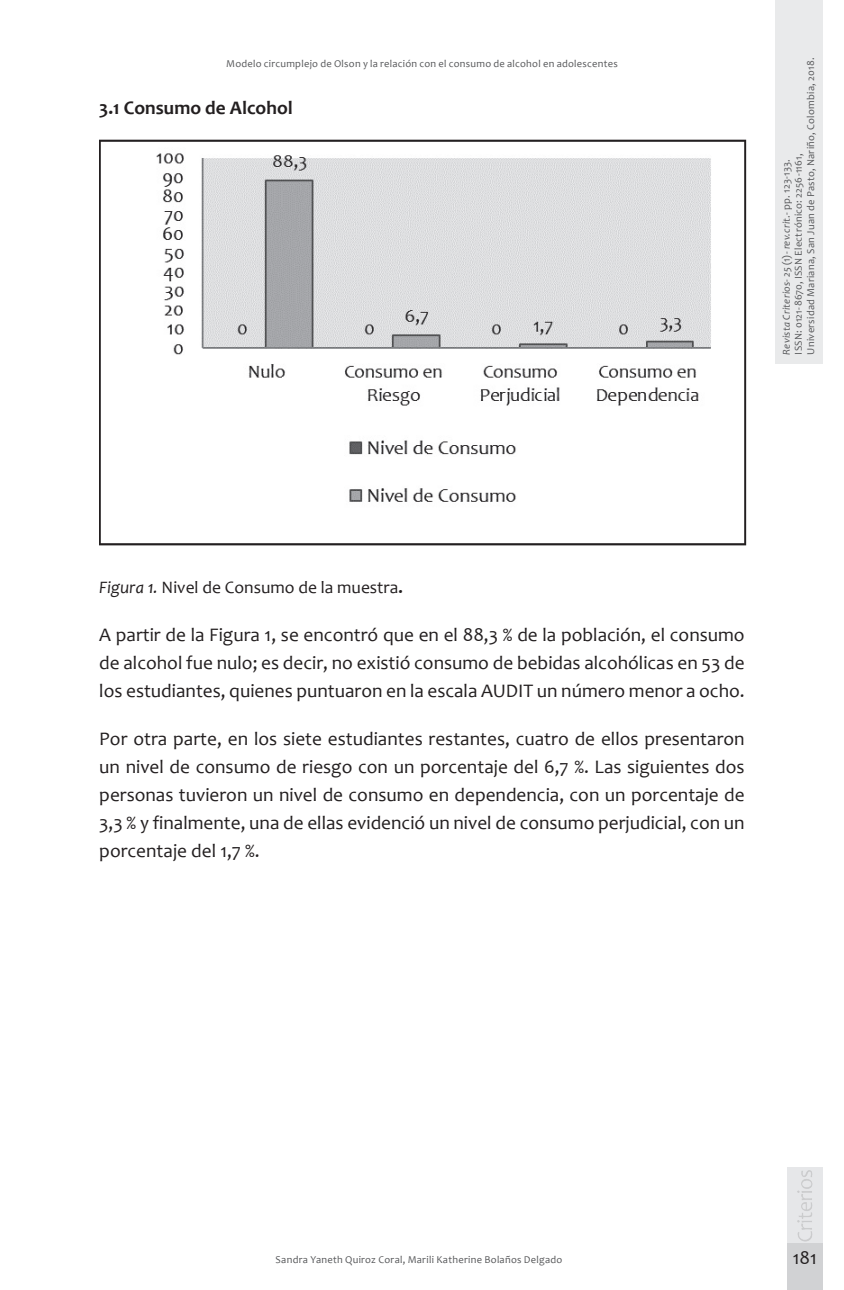
<style>
.page{position:relative;width:844px;height:1290px;background:#fff}
.page>*{position:absolute;margin:0;border:0;box-sizing:border-box;transform-origin:0 0}
.Cuerpo_de_texto{font:19.25px/28px "Candara";color:#231f20;text-align:justify}
.Cuerpo_de_texto-2{font:700 19.25px "Candara";color:#231f20}
.Título_tablas_Crieri{font:17.5px "Candara";color:#231f20}
.t1{font:10.5px/12.2px "Candara";letter-spacing:.025em;color:#57585a}
.s1{font-style:italic}
.s2{font-weight:700}
</style>
<div class="page">
<div style="left:775px;top:0;width:47px;height:363px;background:#e9eaeb"></div>
<div style="left:787px;top:1243px;width:35px;height:47px;background:#d1d2d4"></div>
<div style="left:787px;top:1167px;width:35px;height:76px;background:#e6e7e9"></div>
<img style="left:797px;top:1170px;width:16px;height:72px">
<img style="left:156px;top:153px;width:555px;height:349px">
<p class="t1" style="left:226px;top:58px;width:393px">Modelo circumplejo de Olson y la relación con el consumo de alcohol en adolescentes</p>
<p class="Cuerpo_de_texto-2" style="left:99px;top:96px;width:195px">3.1 Consumo de Alcohol</p>
<p class="t1" style="left:779px;top:354px;width:298px;rotate:-90deg"><span class="s1">Revista Criterios- 25</span> (1)- <span class="s1">rev.crit</span>.- pp. 123-133.<br>ISSN: 0121-8670, ISSN Electrónico: 2256-1161,<br>Universidad Mariana, San Juan de Pasto, Nariño, Colombia, 2018.</p>
<p class="Título_tablas_Crieri" style="left:99px;top:576px;width:305px"><span class="s1">Figura 1.</span> Nivel de Consumo de la muestra<span class="s2">.</span></p>
<p class="Cuerpo_de_texto" style="left:99px;top:620px;width:646px">A partir de la Figura 1, se encontró que en el 88,3 % de la población, el consumo de alcohol fue nulo; es decir, no existió consumo de bebidas alcohólicas en 53 de los estudiantes, quienes puntuaron en la escala AUDIT un número menor a ocho.</p>
<p class="Cuerpo_de_texto" style="left:99px;top:724px;width:646px">Por otra parte, en los siete estudiantes restantes, cuatro de ellos presentaron un nivel de consumo de riesgo con un porcentaje del 6,7 %. Las siguientes dos personas tuvieron un nivel de consumo en dependencia, con un porcentaje de 3,3 % y finalmente, una de ellas evidenció un nivel de consumo perjudicial, con un porcentaje del 1,7 %.</p>
<p class="t1" style="left:275px;top:1253px;width:288px">Sandra Yaneth Quiroz Coral, Marili Katherine Bolaños Delgado</p>
<p class="Cuerpo_de_texto" style="left:792px;top:1244px;width:26px">181</p>
</div>
